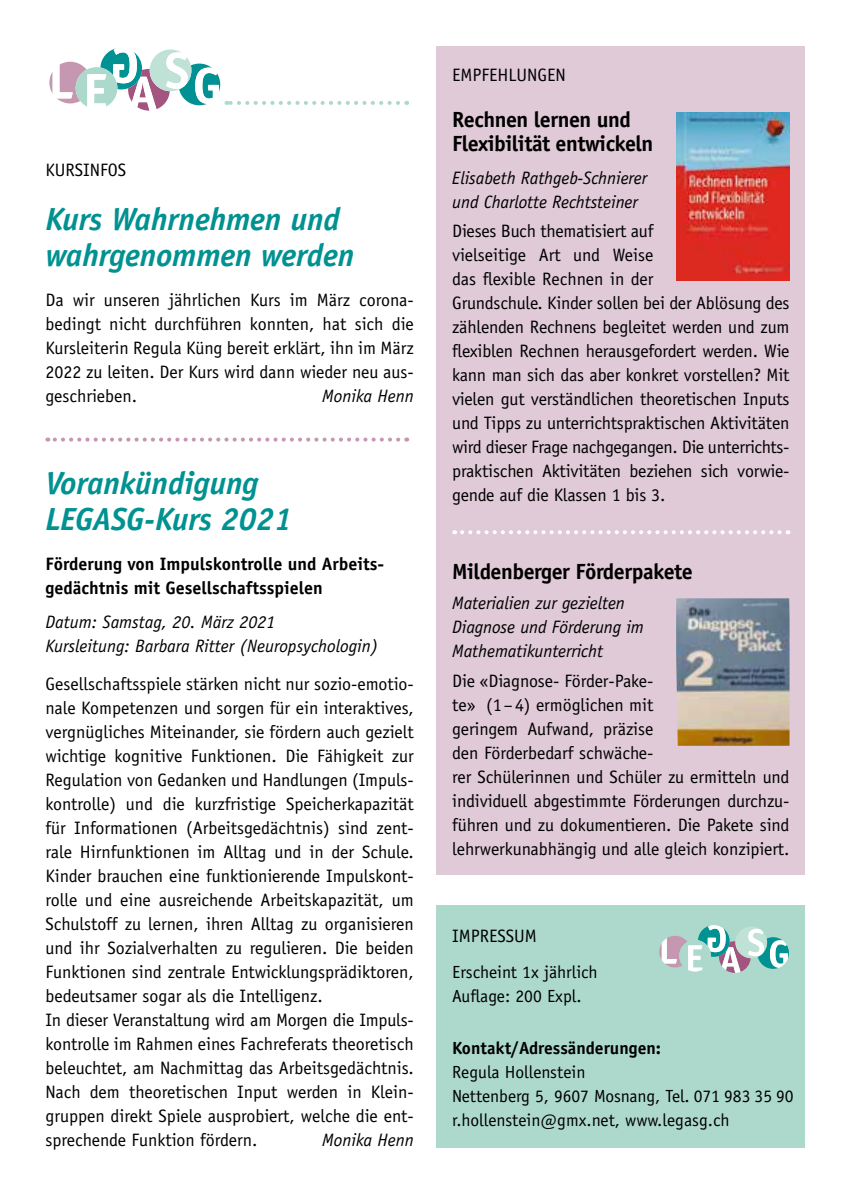
<style>
.page{position:relative;width:842px;height:1191px;background:#fff}
.page>*{position:absolute;margin:0;border:0;box-sizing:border-box;transform-origin:0 0}
.t1{font:italic 700 32px/36px "Officina Sans";letter-spacing:-.005em;color:#009191}
.t2{font:700 22px/24px "Officina Sans";letter-spacing:-.02em;color:#000}
.t3{font:18px/24px "Officina Sans";letter-spacing:-.005em;color:#000}
.t4{font:italic 18px/24px "Officina Sans";letter-spacing:-.005em;color:#000}
.t5{font:700 18px/24px "Officina Sans";color:#000}
.t6{font:17.6px/24px "Officina Sans";color:#000}
.t7{font:700 17.6px "Officina Sans";color:#000}
</style>
<div class="page">
<svg style="left:226px;top:101px;width:172px;height:4px"></svg>
<div style="left:437px;top:47px;width:368px;height:827px;background:#e0cad7"></div>
<svg style="left:47px;top:437px;width:351px;height:4px"></svg>
<svg style="left:454px;top:530px;width:326px;height:4px"></svg>
<div style="left:437px;top:904px;width:368px;height:243px;background:#add9cc"></div>
<svg style="left:49px;top:48px;width:171px;height:63px"></svg>
<svg style="left:659px;top:925px;width:130px;height:48px"></svg>
<img style="left:676px;top:112px;width:113px;height:169px">
<img style="left:676px;top:598px;width:113px;height:148px">
<p class="t3" style="left:45px;top:158px;width:82px">KURSINFOS</p>
<h1 class="t1" style="left:45px;top:201px;width:311px">Kurs Wahrnehmen und wahrgenommen werden</h1>
<p class="t3" style="left:45px;top:288px;width:370px;text-align:justify">Da wir unseren jährlichen Kurs im März corona&shy;bedingt nicht durchführen konnten, hat sich die Kursleiterin Regula Küng bereit erklärt, ihn im März 2022 zu leiten. Der Kurs wird dann wieder neu aus&shy;geschrieben.</p>
<p class="t4" style="left:322px;top:384px;width:93px">Monika Henn</p>
<h1 class="t1" style="left:45px;top:465px;width:248px">Vorankündigung<br>LEGASG-Kurs 2021</h1>
<p class="t5" style="left:45px;top:551px;width:340px">Förderung von Impulskontrolle und Arbeits&shy;gedächtnis mit Gesellschaftsspielen</p>
<p class="t4" style="left:45px;top:610px;width:335px">Datum: Samstag, 20. März 2021<br>Kursleitung: Barbara Ritter (Neuropsychologin)</p>
<p class="t3" style="left:45px;top:672px;width:370px">Gesellschaftsspiele stärken nicht nur sozio-emotio&shy;nale Kompetenzen und sorgen für ein interaktives, vergnügliches Miteinander, sie fördern auch gezielt wichtige kognitive Funktionen. Die Fähigkeit zur Regulation von Gedanken und Handlungen (Impuls&shy;kontrolle) und die kurzfristige Speicherkapazität für Informationen (Arbeitsgedächtnis) sind zent&shy;rale Hirnfunktionen im Alltag und in der Schule.<br>Kinder brauchen eine funktionierende Impulskont&shy;rolle und eine ausreichende Arbeitskapazität, um Schulstoff zu lernen, ihren Alltag zu organisieren und ihr Sozialverhalten zu regulieren. Die beiden Funktionen sind zentrale Entwicklungsprädiktoren, bedeutsamer sogar als die Intelligenz.<br>In dieser Veranstaltung wird am Morgen die Impuls&shy;kontrolle im Rahmen eines Fachreferats theoretisch beleuchtet, am Nachmittag das Arbeitsgedächtnis.<br>Nach dem theoretischen Input werden in Klein&shy;gruppen direkt Spiele ausprobiert, welche die ent&shy;sprechende Funktion fördern.</p>
<p class="t4" style="left:322px;top:1128px;width:93px">Monika Henn</p>
<p class="t3" style="left:452px;top:63px;width:115px">EMPFEHLUNGEN</p>
<p class="t2" style="left:452px;top:107px;width:203px">Rechnen lernen und<br>Flexibilität entwickeln</p>
<p class="t4" style="left:452px;top:166px;width:196px">Elisabeth Rathgeb-Schnierer und Charlotte Rechtsteiner</p>
<p class="t3" style="left:452px;top:219px;width:339px">Dieses Buch thematisiert auf<br>vielseitige Art und Weise<br>das flexible Rechnen in der<br>Grundschule. Kinder sollen bei der Ablösung des zählenden Rechnens begleitet werden und zum flexiblen Rechnen herausgefordert werden. Wie kann man sich das aber konkret vorstellen? Mit vielen gut verständlichen theoretischen Inputs und Tipps zu unterrichtspraktischen Aktivitäten wird dieser Frage nachgegangen. Die unterrichts&shy;praktischen Aktivitäten beziehen sich vorwie&shy;gende auf die Klassen 1 bis 3.</p>
<p class="t2" style="left:452px;top:559px;width:242px">Mildenberger Förderpakete</p>
<p class="t4" style="left:452px;top:591px;width:193px">Materialien zur gezielten<br>Diagnose und Förderung im<br>Mathematikunterricht</p>
<p class="t3" style="left:452px;top:669px;width:339px">Die «Diagnose- Förder-Pake-<br>te» (1–4) ermöglichen mit<br>geringem Aufwand, präzise<br>den Förderbedarf schwäche-<br>rer Schülerinnen und Schüler zu ermitteln und individuell abgestimmte Förderungen durchzu&shy;führen und zu dokumentieren. Die Pakete sind lehrwerkunabhängig und alle gleich konzipiert.</p>
<p class="t3" style="left:452px;top:924px;width:86px">IMPRESSUM</p>
<p class="t6" style="left:452px;top:960px;width:147px">Erscheint 1x jährlich<br>Auflage: 200 Expl.</p>
<p class="t7" style="left:452px;top:1037px;width:210px">Kontakt/Adressänderungen:</p>
<p class="t6" style="left:452px;top:1060px;width:343px">Regula Hollenstein<br>Nettenberg 5, 9607 Mosnang, Tel. 071 983 35 90 r.hollenstein@gmx.net, www.legasg.ch</p>
</div>
